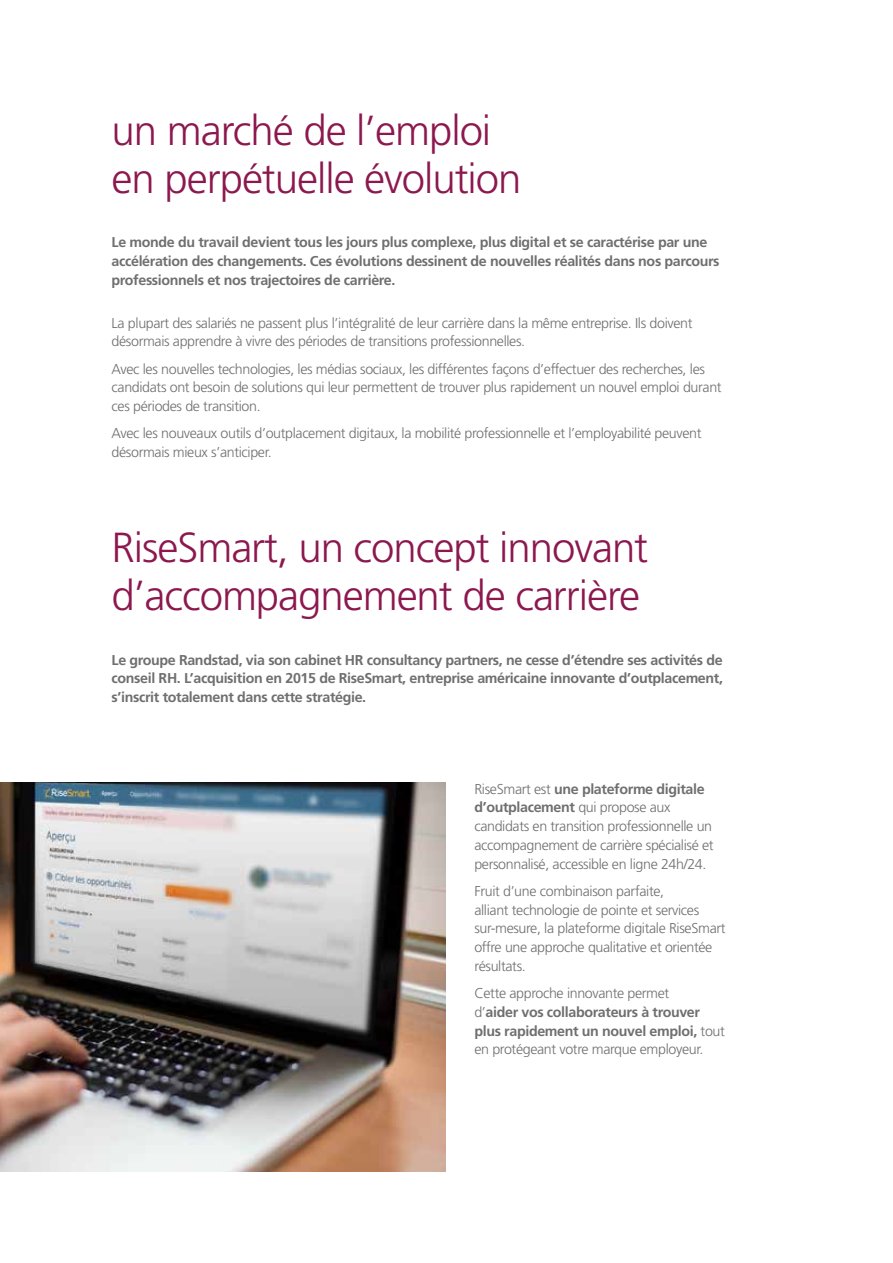
<style>
.page{position:relative;width:893px;height:1263px;background:#fff}
.page>*{position:absolute;margin:0;border:0;box-sizing:border-box;transform-origin:0 0}
.t1{font:300 42px/48px "Frutiger";letter-spacing:-.025em;color:#8c184e}
.t2{font:300 14.25px/18.8px "Frutiger";letter-spacing:-.025em;color:#706f6f}
.t3{font:700 14.25px/18.8px "Frutiger";letter-spacing:-.025em;color:#706f6f}
.s1{font-weight:700}
</style>
<div class="page">
<img style="left:0;top:783px;width:446px;height:388px">
<h1 class="t1" style="left:112px;top:107px;width:411px">un marché de l’emploi en perpétuelle évolution</h1>
<p class="t3" style="left:112px;top:233px;width:609px">Le monde du travail devient tous les jours plus complexe, plus digital et se caractérise par une accélération des changements. Ces évolutions dessinent de nouvelles réalités dans nos parcours professionnels et nos trajectoires de carrière.</p>
<p class="t2" style="left:112px;top:313px;width:582px">La plupart des salariés ne passent plus l’intégralité de leur carrière dans la même entreprise. Ils doivent désormais apprendre à vivre des périodes de transitions professionnelles.</p>
<p class="t2" style="left:112px;top:359px;width:611px">Avec les nouvelles technologies, les médias sociaux, les différentes façons d’effectuer des recherches, les candidats ont besoin de solutions qui leur permettent de trouver plus rapidement un nouvel emploi durant ces périodes de transition.</p>
<p class="t2" style="left:112px;top:424px;width:591px">Avec les nouveaux outils d’outplacement digitaux, la mobilité professionnelle et l’employabilité peuvent désormais mieux s’anticiper.</p>
<h1 class="t1" style="left:112px;top:524px;width:538px">RiseSmart, un concept innovant d’accompagnement de carrière</h1>
<p class="t3" style="left:112px;top:650px;width:613px;text-align:justify">Le groupe Randstad, via son cabinet HR consultancy partners, ne cesse d’étendre ses activités de conseil RH. L’acquisition en 2015 de RiseSmart, entreprise américaine innovante d’outplacement, s’inscrit totalement dans cette stratégie.</p>
<p class="t2" style="left:474px;top:779px;width:241px">RiseSmart est <span class="s1">une plateforme digitale d’outplacement</span> qui propose aux candidats en transition professionnelle un accompagnement de carrière spécialisé et personnalisé, accessible en ligne 24h/24.</p>
<p class="t2" style="left:474px;top:882px;width:253px">Fruit d’une combinaison parfaite,<br>alliant technologie de pointe et services sur-mesure, la plateforme digitale RiseSmart offre une approche qualitative et orientée résultats.</p>
<p class="t2" style="left:474px;top:984px;width:252px">Cette approche innovante permet<br>d’<span class="s1">aider vos collaborateurs à trouver plus rapidement un nouvel emploi,</span> tout en protégeant votre marque employeur.</p>
</div>
